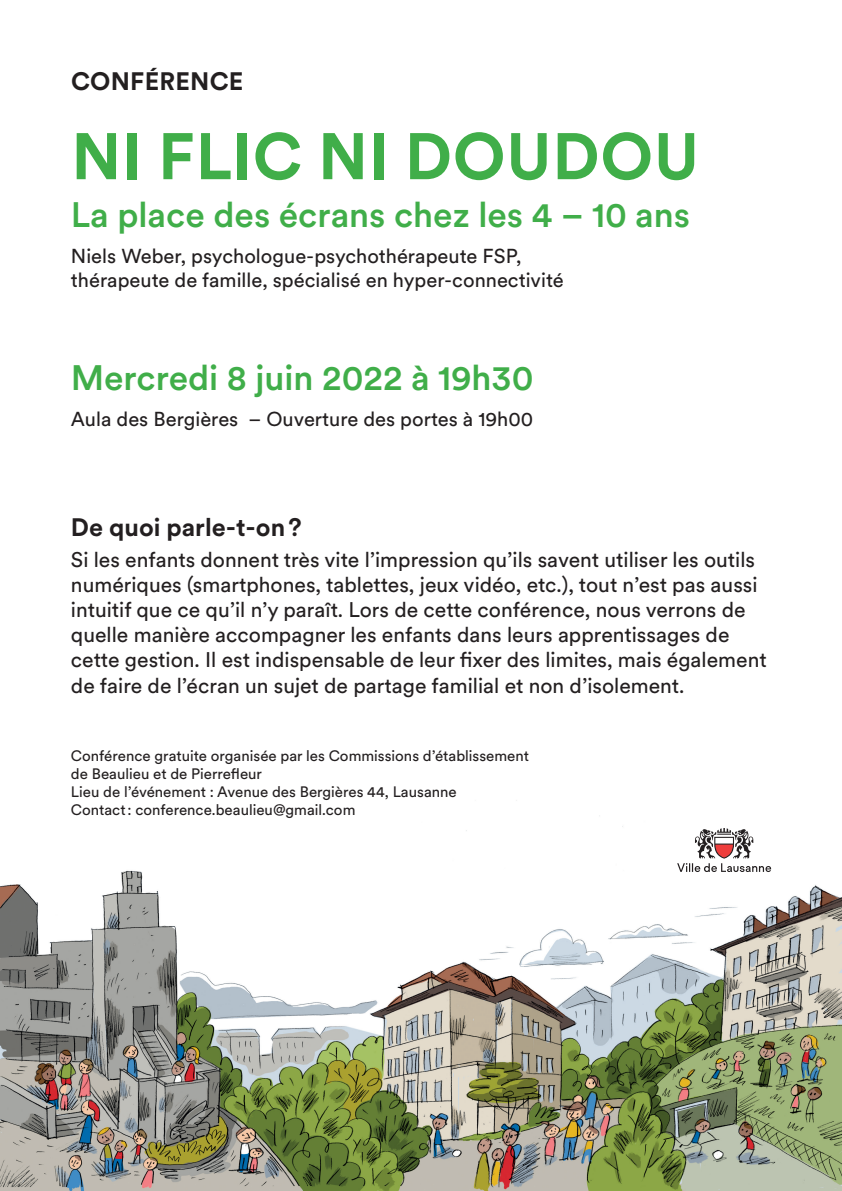
<style>
.page{position:relative;width:842px;height:1191px;background:#fff}
.page>*{position:absolute;margin:0;border:0;box-sizing:border-box;transform-origin:0 0}
.t1{font:700 65px "Circular XX";letter-spacing:.01em;color:#40ae49}
.t2{font:500 35px "Circular XX";color:#40ae49}
.t3{font:700 25px "Circular XX";letter-spacing:.005em;color:#231f20}
.t4{font:21px/25.2px "Circular XX";color:#231f20}
.t5{font:20px/24px "Circular XX";color:#231f20}
.t6{font:15px/18px "Circular XX";color:#231f20}
</style>
<div class="page">
<img style="left:0;top:800px;width:842px;height:391px">
<svg style="left:677px;top:828px;width:94px;height:44px"></svg>
<p class="t3" style="left:71px;top:64px;width:174px">CONFÉRENCE</p>
<h1 class="t1" style="left:71px;top:112px;width:629px">NI FLIC NI DOUDOU</h1>
<h2 class="t2" style="left:71px;top:191px;width:621px">La place des écrans chez les 4 – 10 ans</h2>
<p class="t5" style="left:71px;top:243px;width:494px">Niels Weber, psychologue-psychothérapeute FSP, thérapeute de famille, spécialisé en hyper-connectivité</p>
<h2 class="t2" style="left:71px;top:354px;width:464px">Mercredi 8 juin 2022 à 19h30</h2>
<p class="t5" style="left:71px;top:406px;width:464px">Aula des Bergières – Ouverture des portes à 19h00</p>
<p class="t3" style="left:71px;top:509px;width:232px">De quoi parle-t-on?</p>
<p class="t4" style="left:71px;top:545px;width:697px">Si les enfants donnent très vite l’impression qu’ils savent utiliser les outils numériques (smartphones, tablettes, jeux vidéo, etc.), tout n’est pas aussi intuitif que ce qu’il n’y paraît. Lors de cette conférence, nous verrons de quelle manière accompagner les enfants dans leurs apprentissages de cette gestion. Il est indispensable de leur fixer des limites, mais également de faire de l’écran un sujet de partage familial et non d’isolement.</p>
<p class="t6" style="left:71px;top:746px;width:459px">Conférence gratuite organisée par les Commissions d’établissement de Beaulieu et de Pierrefleur<br>Lieu de l’événement : Avenue des Bergières 44, Lausanne<br>Contact: conference.beaulieu@gmail.com</p>
</div>
